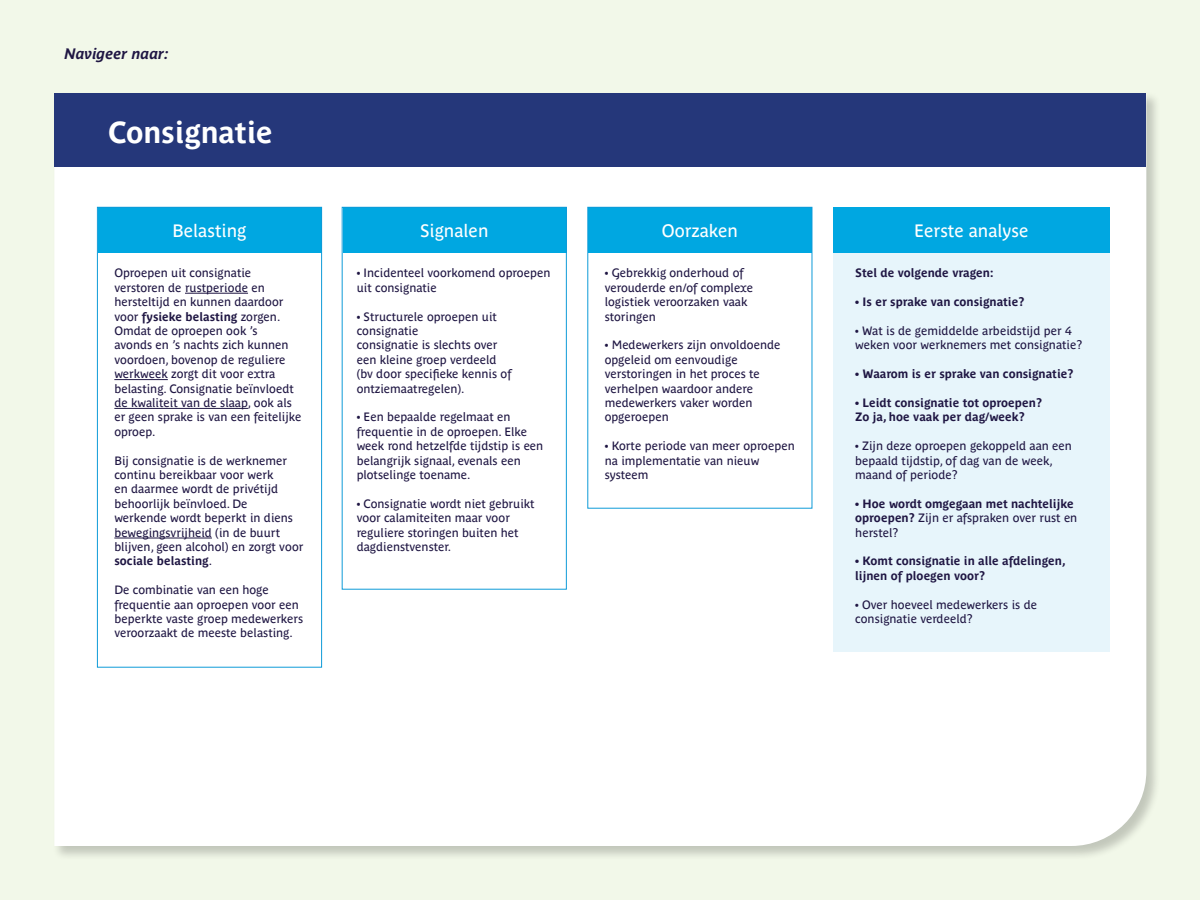
<style>
.page{position:relative;width:1200px;height:900px;background:#f2f8e9}
.page>*{position:absolute;margin:0;border:0;box-sizing:border-box;transform-origin:0 0}
.t1{font:700 30px "Parisine Plus Std";color:#fff}
.t2{font:17.85px "Parisine Plus Std";color:#fff}
.t3{font:italic 700 15px "Parisine Plus Std";color:#1f1643}
.t4{font:12px/14.4px "Parisine Plus Std";color:#1f1643}
.t5{font:700 12px/14.4px "Parisine Plus Std";color:#1f1643}
.s1{font-weight:700}
.s2{font-weight:400}
</style>
<div class="page">
<div style="left:52px;top:91px;width:1109px;height:770px;background:#000;opacity:.2"></div>
<div style="left:54px;top:166px;width:1092px;height:680px;background:#fff"></div>
<div style="left:834px;top:207px;width:276px;height:445px;background:#e7f5fb"></div>
<div style="left:54px;top:93px;width:1092px;height:73px;background:#25377a"></div>
<div style="left:98px;top:207px;width:223px;height:46px;background:#00a7e1"></div>
<div style="left:343px;top:207px;width:224px;height:46px;background:#00a7e1"></div>
<div style="left:588px;top:207px;width:224px;height:46px;background:#00a7e1"></div>
<div style="left:833px;top:207px;width:276px;height:46px;background:#00a7e1"></div>
<div style="left:97px;top:207px;width:225px;height:460px;border:1px solid #0f9bd8"></div>
<div style="left:342px;top:207px;width:225px;height:382px;border:1px solid #0f9bd8"></div>
<div style="left:588px;top:207px;width:224px;height:301px;border:1px solid #0f9bd8"></div>
<hr style="left:185px;top:293px;width:63px;height:1px;background:#1f1643">
<hr style="left:114px;top:379px;width:54px;height:1px;background:#1f1643">
<hr style="left:114px;top:408px;width:134px;height:1px;background:#1f1643">
<hr style="left:114px;top:538px;width:98px;height:1px;background:#1f1643">
<p class="t3" style="left:64px;top:46px;width:106px">Navigeer naar:</p>
<h1 class="t1" style="left:108px;top:115px;width:166px">Consignatie</h1>
<h2 class="t2" style="left:173px;top:220px;width:75px">Belasting</h2>
<h2 class="t2" style="left:420px;top:220px;width:70px">Signalen</h2>
<h2 class="t2" style="left:662px;top:220px;width:78px">Oorzaken</h2>
<h2 class="t2" style="left:914px;top:220px;width:116px">Eerste analyse</h2>
<p class="t4" style="left:114px;top:266px;width:188px">Oproepen uit consignatie verstoren de rustperiode en hersteltijd en kunnen daardoor voor <span class="s1">fysieke belasting</span> zorgen.<br>Omdat de oproepen ook ’s<br>avonds en ’s nachts zich kunnen voordoen, bovenop de reguliere werkweek zorgt dit voor extra belasting. Consignatie beïnvloedt de kwaliteit van de slaap, ook als er geen sprake is van een feitelijke oproep.</p>
<p class="t4" style="left:114px;top:453px;width:190px">Bij consignatie is de werknemer continu bereikbaar voor werk<br>en daarmee wordt de privétijd behoorlijk beïnvloed. De<br>werkende wordt beperkt in diens bewegingsvrijheid (in de buurt blijven, geen alcohol) en zorgt voor <span class="s1">sociale belasting</span>.</p>
<p class="t4" style="left:114px;top:583px;width:190px">De combinatie van een hoge frequentie aan oproepen voor een beperkte vaste groep medewerkers veroorzaakt de meeste belasting.</p>
<p class="t4" style="left:605px;top:266px;width:150px">• Gebrekkig onderhoud of verouderde en/of complexe logistiek veroorzaken vaak storingen</p>
<p class="t4" style="left:605px;top:338px;width:177px">• Medewerkers zijn onvoldoende opgeleid om eenvoudige verstoringen in het proces te verhelpen waardoor andere medewerkers vaker worden opgeroepen</p>
<p class="t4" style="left:605px;top:439px;width:192px">• Korte periode van meer oproepen na implementatie van nieuw systeem</p>
<p class="t4" style="left:357px;top:266px;width:195px">• Incidenteel voorkomend oproepen uit consignatie</p>
<p class="t4" style="left:357px;top:309px;width:156px">• Structurele oproepen uit consignatie<br>consignatie is slechts over een kleine groep verdeeld (bv door specifieke kennis of ontziemaatregelen).</p>
<p class="t4" style="left:357px;top:410px;width:188px">• Een bepaalde regelmaat en frequentie in de oproepen. Elke week rond hetzelfde tijdstip is een belangrijk signaal, evenals een plotselinge toename.</p>
<p class="t4" style="left:357px;top:496px;width:179px">• Consignatie wordt niet gebruikt voor calamiteiten maar voor reguliere storingen buiten het dagdienstvenster.</p>
<p class="t5" style="left:855px;top:266px;width:140px">Stel de volgende vragen:</p>
<p class="t5" style="left:855px;top:295px;width:171px">• Is er sprake van consignatie?</p>
<p class="t4" style="left:855px;top:324px;width:229px">• Wat is de gemiddelde arbeidstijd per 4 weken voor werknemers met consignatie?</p>
<p class="t5" style="left:855px;top:367px;width:220px">• Waarom is er sprake van consignatie?</p>
<p class="t5" style="left:855px;top:395px;width:188px">• Leidt consignatie tot oproepen?<br>Zo ja, hoe vaak per dag/week?</p>
<p class="t4" style="left:855px;top:439px;width:218px">• Zijn deze oproepen gekoppeld aan een bepaald tijdstip, of dag van de week, maand of periode?</p>
<p class="t5" style="left:855px;top:496px;width:224px">• Hoe wordt omgegaan met nachtelijke oproepen? <span class="s2">Zijn er afspraken over rust en herstel?</span></p>
<p class="t5" style="left:855px;top:554px;width:212px">• Komt consignatie in alle afdelingen, lijnen of ploegen voor?</p>
<p class="t4" style="left:855px;top:597px;width:183px">• Over hoeveel medewerkers is de consignatie verdeeld?</p>
</div>
